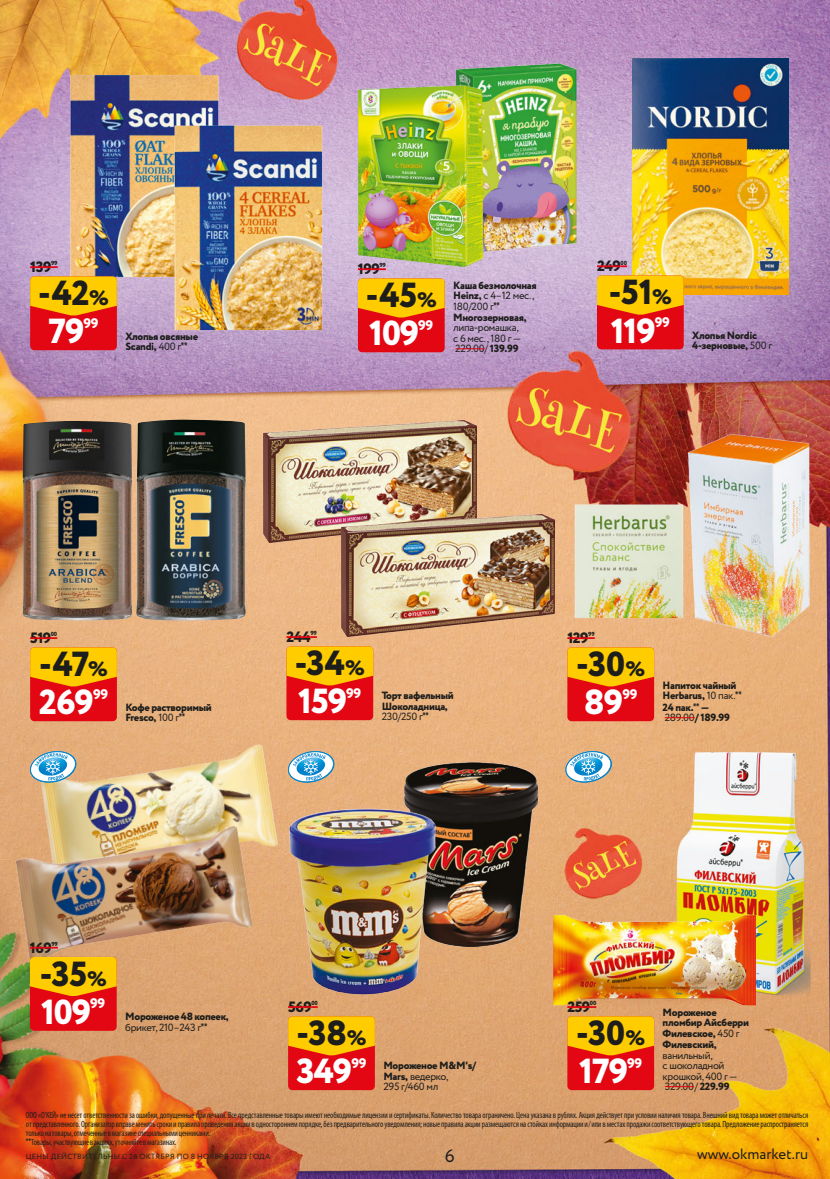
<style>
.page{position:relative;width:830px;height:1179px;background:#fff}
.page>*{position:absolute;margin:0;border:0;box-sizing:border-box;transform-origin:0 0}
.t1{font:800 34.8px "Circe";letter-spacing:-.01em;color:#1d1d1b}
.t2{font:800 34.8px "Circe";letter-spacing:-.03em;color:#fff}
.t3{font:18px "Circe";color:#1d1d1b}
.t4{font:800 15px "Circe";letter-spacing:-.03em;color:#1d1d1b}
.t5{font:15px "Circe";color:#1d1d1b}
.t6{font:800 13.95px "Circe";letter-spacing:-.03em;color:#fff}
.t7{font:800 10.5px/10.8px "Circe";letter-spacing:-.03em;color:#1d1d1b}
.t8{font:10.5px/10.5px "Circe";letter-spacing:-.03em;color:#1d1d1b}
.t9{font:condensed 9px/9px "Myriad Pro";letter-spacing:-.015em;color:#1d1d1b;scale:.95 1}
.t10{font:7.5px "Circe";letter-spacing:.03em;color:#1d1d1b}
.t11{font:800 6px "Circe";letter-spacing:-.03em;color:#1d1d1b}
.s1{font-size:20.85px}
.s2{font-weight:400}
.s3{font-family:"PT Sans";font-weight:700;font-stretch:condensed}
.s4{font-weight:800}
.s5{font-family:"PT Sans";font-weight:700}
</style>
<div class="page">
<img style="left:0;top:0;width:830px;height:1179px">
<img style="left:23px;top:421px;width:109px;height:199px">
<img style="left:136px;top:420px;width:110px;height:200px">
<div style="left:30px;top:647px;width:87px;height:74px;background:#e30613;border-radius:4px"></div>
<svg style="left:30px;top:647px;width:87px;height:39px;background:#fbb503"></svg>
<hr style="left:30px;top:637px;width:21px;height:2px;background:#e30613">
<svg style="left:51px;top:637px;width:6px;height:2px"></svg>
<img style="left:571px;top:501px;width:92px;height:120px">
<img style="left:663px;top:416px;width:154px;height:236px">
<hr style="left:665px;top:717px;width:30px;height:1px;background:#e30613">
<div style="left:567px;top:647px;width:87px;height:74px;background:#e30613;border-radius:4px"></div>
<svg style="left:567px;top:647px;width:87px;height:39px;background:#fbb503"></svg>
<hr style="left:567px;top:637px;width:21px;height:2px;background:#e30613">
<svg style="left:588px;top:637px;width:7px;height:2px"></svg>
<img style="left:404px;top:762px;width:134px;height:184px">
<img style="left:280px;top:789px;width:176px;height:223px">
<svg style="left:288px;top:751px;width:46px;height:31px"></svg>
<div style="left:288px;top:1016px;width:87px;height:74px;background:#e30613;border-radius:4px"></div>
<svg style="left:288px;top:1016px;width:87px;height:39px;background:#fbb502"></svg>
<hr style="left:288px;top:1006px;width:23px;height:2px;background:#e30613">
<svg style="left:311px;top:1006px;width:7px;height:2px"></svg>
<img style="left:264px;top:420px;width:213px;height:122px">
<img style="left:342px;top:515px;width:213px;height:122px">
<div style="left:286px;top:646px;width:87px;height:74px;background:#e30613;border-radius:4px"></div>
<svg style="left:286px;top:646px;width:87px;height:39px;background:#fbb503"></svg>
<hr style="left:286px;top:636px;width:24px;height:2px;background:#e30613">
<svg style="left:310px;top:636px;width:7px;height:2px"></svg>
<img style="left:457px;top:63px;width:119px;height:189px">
<img style="left:358px;top:85px;width:124px;height:206px">
<hr style="left:455px;top:348px;width:30px;height:1px;background:#e30613">
<div style="left:358px;top:278px;width:87px;height:74px;background:#e30613;border-radius:4px"></div>
<svg style="left:358px;top:278px;width:87px;height:40px;background:#fab104"></svg>
<hr style="left:358px;top:268px;width:21px;height:2px;background:#e30613">
<svg style="left:379px;top:268px;width:7px;height:2px"></svg>
<img style="left:70px;top:72px;width:151px;height:209px">
<img style="left:172px;top:124px;width:154px;height:208px">
<div style="left:30px;top:276px;width:87px;height:74px;background:#e30613;border-radius:4px"></div>
<svg style="left:30px;top:276px;width:87px;height:40px;background:#fab103"></svg>
<hr style="left:30px;top:266px;width:21px;height:2px;background:#e30613">
<svg style="left:51px;top:266px;width:7px;height:2px"></svg>
<img style="left:635px;top:743px;width:175px;height:276px">
<img style="left:540px;top:893px;width:230px;height:130px">
<svg style="left:566px;top:751px;width:46px;height:31px"></svg>
<svg style="left:665px;top:1086px;width:29px;height:1px"></svg>
<div style="left:567px;top:1016px;width:87px;height:74px;background:#e30613;border-radius:4px"></div>
<svg style="left:567px;top:1016px;width:87px;height:39px;background:#fbb502"></svg>
<hr style="left:567px;top:1006px;width:23px;height:2px;background:#e30613">
<svg style="left:590px;top:1006px;width:6px;height:2px"></svg>
<img style="left:35px;top:729px;width:249px;height:174px">
<img style="left:10px;top:809px;width:249px;height:175px">
<svg style="left:30px;top:751px;width:46px;height:31px"></svg>
<div style="left:30px;top:957px;width:87px;height:73px;background:#e30613;border-radius:4px"></div>
<svg style="left:30px;top:957px;width:87px;height:39px;background:#fbb402"></svg>
<hr style="left:30px;top:946px;width:21px;height:2px;background:#e30613">
<svg style="left:51px;top:946px;width:7px;height:2px"></svg>
<img style="left:633px;top:58px;width:155px;height:236px">
<div style="left:597px;top:275px;width:87px;height:74px;background:#e30613;border-radius:4px"></div>
<svg style="left:597px;top:275px;width:87px;height:40px;background:#fab204"></svg>
<hr style="left:597px;top:265px;width:24px;height:2px;background:#e30613">
<svg style="left:621px;top:265px;width:6px;height:2px"></svg>
<h3 class="t4" style="left:30px;top:257px;width:23px">139</h3>
<p class="t11" style="left:51px;top:259px;width:8px">99</p>
<h1 class="t1" style="left:38px;top:270px;width:72px">-42<span class="s1">%</span></h1>
<h3 class="t6" style="left:84px;top:313px;width:17px">99</h3>
<h1 class="t2" style="left:48px;top:308px;width:38px">79</h1>
<p class="t7" style="left:125px;top:331px;width:74px">Хлопья овсяные</p>
<p class="t7" style="left:125px;top:342px;width:63px">Scandi, <span class="s2">400 г</span><span class="s3">**</span></p>
<h3 class="t4" style="left:358px;top:259px;width:23px">199</h3>
<p class="t11" style="left:379px;top:261px;width:8px">99</p>
<h1 class="t1" style="left:366px;top:272px;width:72px">-45<span class="s1">%</span></h1>
<h3 class="t6" style="left:418px;top:315px;width:17px">99</h3>
<h1 class="t2" style="left:369px;top:310px;width:52px">109</h1>
<p class="t7" style="left:453px;top:280px;width:85px">Каша безмолочная<br>Heinz, <span class="s2">с 4–12 мес.,<br>180/200 г</span><span class="s3">**<br></span>Многозерновая,</p>
<p class="t8" style="left:453px;top:323px;width:69px">липа-ромашка, с 6 мес., 180 г —</p>
<p class="t8" style="left:455px;top:344px;width:65px">229.00/ <span class="s4">139.99</span></p>
<h3 class="t4" style="left:597px;top:256px;width:26px">249</h3>
<p class="t11" style="left:621px;top:258px;width:8px">00</p>
<h1 class="t1" style="left:609px;top:269px;width:65px">-51<span class="s1">%</span></h1>
<h3 class="t6" style="left:655px;top:313px;width:17px">99</h3>
<h1 class="t2" style="left:611px;top:307px;width:47px">119</h1>
<p class="t7" style="left:692px;top:330px;width:66px">Хлопья Nordic</p>
<p class="t7" style="left:692px;top:341px;width:81px">4-зерновые, <span class="s2">500 г</span></p>
<h3 class="t4" style="left:30px;top:628px;width:23px">519</h3>
<p class="t11" style="left:51px;top:630px;width:8px">00</p>
<h1 class="t1" style="left:39px;top:640px;width:70px">-47<span class="s1">%</span></h1>
<h3 class="t4" style="left:286px;top:627px;width:26px">244</h3>
<p class="t11" style="left:310px;top:629px;width:8px">99</p>
<h1 class="t1" style="left:295px;top:639px;width:72px">-34<span class="s1">%</span></h1>
<h3 class="t4" style="left:567px;top:628px;width:23px">129</h3>
<p class="t11" style="left:588px;top:630px;width:8px">99</p>
<h1 class="t1" style="left:576px;top:640px;width:70px">-30<span class="s1">%</span></h1>
<h3 class="t6" style="left:93px;top:684px;width:17px">99</h3>
<h1 class="t2" style="left:39px;top:679px;width:57px">269</h1>
<p class="t7" style="left:125px;top:702px;width:88px">Кофе растворимый</p>
<p class="t7" style="left:125px;top:713px;width:61px">Fresco, <span class="s2">100 г</span><span class="s3">**</span></p>
<h3 class="t6" style="left:346px;top:683px;width:17px">99</h3>
<h1 class="t2" style="left:298px;top:678px;width:51px">159</h1>
<p class="t7" style="left:382px;top:691px;width:74px">Торт вафельный<br>Шоколадница,</p>
<p class="t8" style="left:382px;top:711px;width:49px">230/250 г<span class="s3">**</span></p>
<h3 class="t6" style="left:622px;top:684px;width:17px">99</h3>
<h1 class="t2" style="left:584px;top:679px;width:41px">89</h1>
<p class="t7" style="left:663px;top:680px;width:81px">Напиток чайный<br>Herbarus, <span class="s2">10 пак.</span><span class="s3">**<br></span>24 пак.<span class="s3">**</span> —</p>
<p class="t7" style="left:665px;top:713px;width:67px"><span class="s2">289.00</span>/ 189.99</p>
<h3 class="t4" style="left:30px;top:937px;width:23px">169</h3>
<p class="t11" style="left:51px;top:939px;width:8px">99</p>
<h1 class="t1" style="left:40px;top:950px;width:69px">-35<span class="s1">%</span></h1>
<h3 class="t6" style="left:90px;top:994px;width:17px">99</h3>
<h1 class="t2" style="left:41px;top:988px;width:52px">109</h1>
<p class="t7" style="left:125px;top:1012px;width:105px">Мороженое 48 копеек,</p>
<p class="t8" style="left:125px;top:1022px;width:84px">брикет, 210–243 г<span class="s3">**</span></p>
<h3 class="t4" style="left:288px;top:996px;width:25px">569</h3>
<p class="t11" style="left:311px;top:999px;width:8px">00</p>
<h1 class="t1" style="left:297px;top:1009px;width:71px">-38<span class="s1">%</span></h1>
<h3 class="t6" style="left:351px;top:1053px;width:17px">99</h3>
<h1 class="t2" style="left:296px;top:1047px;width:57px">349</h1>
<p class="t7" style="left:383px;top:1061px;width:94px">Мороженое M&amp;M's/<br>Mars, <span class="s2">ведерко,</span></p>
<p class="t8" style="left:383px;top:1081px;width:56px">295 г/460 мл</p>
<h3 class="t4" style="left:567px;top:996px;width:24px">259</h3>
<p class="t11" style="left:590px;top:999px;width:8px">00</p>
<h1 class="t1" style="left:576px;top:1009px;width:70px">-30<span class="s1">%</span></h1>
<h3 class="t6" style="left:627px;top:1053px;width:17px">99</h3>
<h1 class="t2" style="left:579px;top:1047px;width:50px">179</h1>
<p class="t7" style="left:663px;top:1007px;width:88px">Мороженое пломбир Айсберри<br>Филевское, <span class="s2">450 г<br></span>Филевский,</p>
<p class="t8" style="left:663px;top:1050px;width:76px">ванильный,<br>с шоколадной крошкой, 400 г —</p>
<p class="t8" style="left:665px;top:1081px;width:66px">329.00/ <span class="s4">229.99</span></p>
<p class="t9" style="left:26px;top:1110px;width:825px">ООО «О'КЕЙ» не несет ответственности за ошибки, допущенные при печати. Все представленные товары имеют необходимые лицензии и сертификаты. Количество товара ограничено. Цена указана в рублях. Акция действует при условии наличия товара. Внешний вид товара может отличаться от представленного. Организатор вправе менять сроки и правила проведения акции в одностороннем порядке, без предварительного уведомления; новые правила акции размещаются на стойках информации и/или в местах продажи соответствующего товара. Предложение распространяется только на товары, отмеченные в магазине специальными ценниками.<br><span class="s5">**</span>Товары, участвующие в акциях, уточняйте в магазинах.</p>
<p class="t10" style="left:26px;top:1151px;width:246px">ЦЕНЫ ДЕЙСТВИТЕЛЬНЫ с 26 октября по 8 н оября 2023 ГОДА</p>
<h2 class="t3" style="left:445px;top:1143px;width:11px">6</h2>
<h3 class="t5" style="left:697px;top:1144px;width:113px">www.okmarket.ru</h3>
</div>
